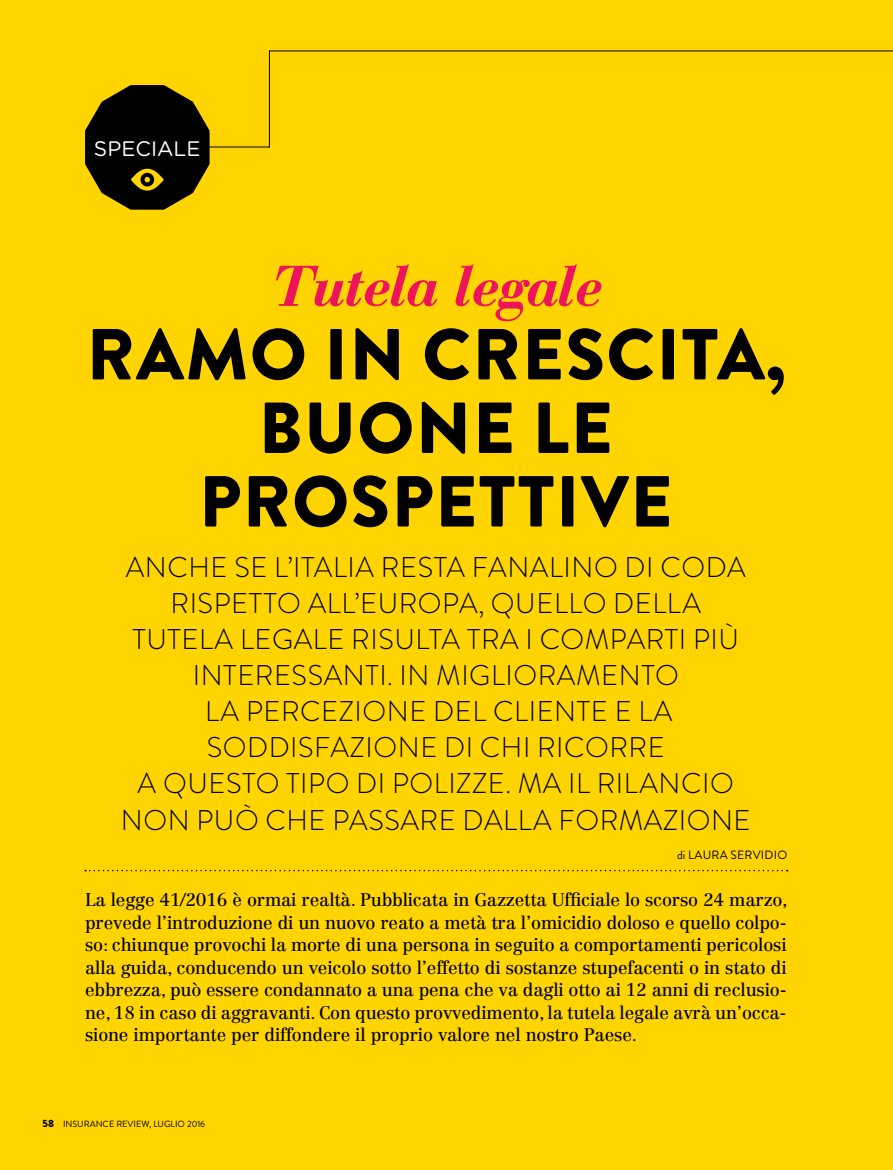
<style>
.page{position:relative;width:893px;height:1170px;background:#fff}
.page>*{position:absolute;margin:0;border:0;box-sizing:border-box;transform-origin:0 0}
.t1{font:900 72px/73.5px "Brandon Grotesque";letter-spacing:.02em;color:#000;text-align:center}
.t2{font:60px "Bodoni Bold Italic DTC";color:#ed135d}
.t3{font:300 28.5px/36px "Brandon Grotesque";letter-spacing:.02em;color:#000;text-align:center}
.t4{font:21px "Gotham Rounded";color:#fff}
.t5{font:18px/22.5px "Centennial LT Std";letter-spacing:-.01em;color:#000;text-align:justify}
.t6{font:12px "Brandon Grotesque";letter-spacing:.02em;color:#000}
.t7{font:9px "Brandon Grotesque";color:#000}
.s1{font-weight:900;font-size:10.5px}
</style>
<div class="page">
<div style="left:0;top:0;width:893px;height:1169px;background:#ffd400"></div>
<hr style="left:209px;top:147px;width:61px;height:1px;background:#000">
<hr style="left:269px;top:51px;width:1px;height:96px;background:#000">
<hr style="left:269px;top:51px;width:624px;height:1px;background:#000">
<svg style="left:85px;top:85px;width:125px;height:125px"></svg>
<svg style="left:85px;top:869px;width:703px;height:2px"></svg>
<p class="t4" style="left:94px;top:134px;width:108px">SPECIALE</p>
<h2 class="t2" style="left:271px;top:248px;width:331px">Tutela legale</h2>
<h1 class="t1" style="left:87px;top:319px;width:701px">RAMO IN CRESCITA,<br>BUONE LE<br>PROSPETTIVE</h1>
<p class="t3" style="left:121px;top:549px;width:631px">ANCHE SE L’ITALIA RESTA FANALINO DI CODA RISPETTO ALL’EUROPA, QUELLO DELLA TUTELA LEGALE RISULTA TRA I COMPARTI PIÙ INTERESSANTI. IN MIGLIORAMENTO<br>LA PERCEZIONE DEL CLIENTE E LA SODDISFAZIONE DI CHI RICORRE<br>A QUESTO TIPO DI POLIZZE. MA IL RILANCIO NON PUò CHE PASSARE DALLA FORMAZIONE</p>
<p class="t6" style="left:677px;top:846px;width:112px">di LAURA SERVIDIO</p>
<p class="t5" style="left:85px;top:888px;width:704px">La legge 41/2016 è ormai realtà. Pubblicata in Gazzetta Ufficiale lo scorso 24 marzo, prevede l’introduzione di un nuovo reato a metà tra l’omicidio doloso e quello colpo&shy;so: chiunque provochi la morte di una persona in seguito a comportamenti pericolosi alla guida, conducendo un veicolo sotto l’effetto di sostanze stupefacenti o in stato di ebbrezza, può essere condannato a una pena che va dagli otto ai 12 anni di reclusio&shy;ne, 18 in caso di aggravanti. Con questo provvedimento, la tutela legale avrà un’occa&shy;sione importante per diffondere il proprio valore nel nostro Paese.</p>
<p class="t7" style="left:43px;top:1117px;width:164px"><span class="s1">58</span> INSURANCE REVIEW, LUGLIO 2016</p>
</div>
